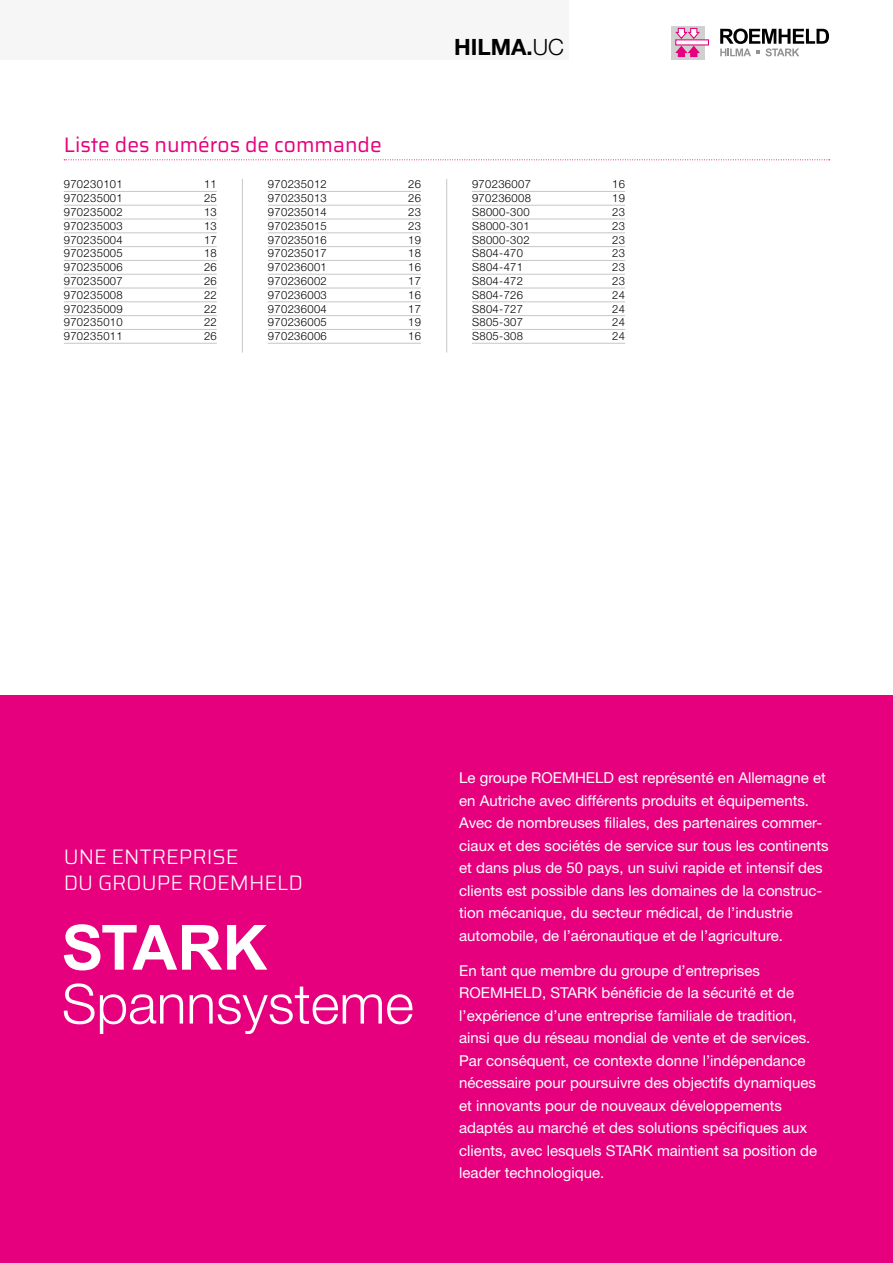
<style>
.page{position:relative;width:893px;height:1263px;background:#fff}
.page>*{position:absolute;margin:0;border:0;box-sizing:border-box;transform-origin:0 0}
.t1{font:700 22.5px "Helvetica Neue LT Std";color:#000}
.t2{font:300 21px/25.5px "Saira";color:#fff}
.t3{font:21px "Saira";color:#e6007d}
.t4{font:15px/22.5px "Helvetica Neue LT Std";color:#fff}
.t5{font:300 11.25px "Helvetica Neue LT Std";letter-spacing:.03em;color:#000}
.s1{font-family:"Helvetica Neue LT Pro";font-weight:300}
</style>
<div class="page">
<div style="left:671px;top:26px;width:34px;height:33px;background:#d0d0d0"></div>
<svg style="left:675px;top:39px;width:34px;height:7px"></svg>
<svg style="left:675px;top:27px;width:26px;height:31px"></svg>
<svg style="left:720px;top:29px;width:109px;height:27px"></svg>
<div style="left:0;top:0;width:568px;height:60px;background:#f6f6f6"></div>
<svg style="left:64px;top:159px;width:766px;height:1px"></svg>
<hr style="left:64px;top:191px;width:153px;height:1px;background:#c6c6c6">
<hr style="left:64px;top:205px;width:153px;height:1px;background:#c6c6c6">
<hr style="left:64px;top:219px;width:153px;height:1px;background:#c6c6c6">
<hr style="left:64px;top:233px;width:153px;height:1px;background:#c6c6c6">
<hr style="left:64px;top:246px;width:153px;height:1px;background:#c6c6c6">
<hr style="left:64px;top:260px;width:153px;height:1px;background:#c6c6c6">
<hr style="left:64px;top:274px;width:153px;height:1px;background:#c6c6c6">
<hr style="left:64px;top:288px;width:153px;height:1px;background:#c6c6c6">
<hr style="left:64px;top:302px;width:153px;height:1px;background:#c6c6c6">
<hr style="left:64px;top:315px;width:153px;height:1px;background:#c6c6c6">
<hr style="left:64px;top:329px;width:153px;height:1px;background:#c6c6c6">
<hr style="left:64px;top:343px;width:153px;height:1px;background:#c6c6c6">
<hr style="left:268px;top:191px;width:153px;height:1px;background:#c6c6c6">
<hr style="left:268px;top:205px;width:153px;height:1px;background:#c6c6c6">
<hr style="left:268px;top:219px;width:153px;height:1px;background:#c6c6c6">
<hr style="left:268px;top:233px;width:153px;height:1px;background:#c6c6c6">
<hr style="left:268px;top:246px;width:153px;height:1px;background:#c6c6c6">
<hr style="left:268px;top:260px;width:153px;height:1px;background:#c6c6c6">
<hr style="left:268px;top:274px;width:153px;height:1px;background:#c6c6c6">
<hr style="left:268px;top:288px;width:153px;height:1px;background:#c6c6c6">
<hr style="left:268px;top:302px;width:153px;height:1px;background:#c6c6c6">
<hr style="left:268px;top:315px;width:153px;height:1px;background:#c6c6c6">
<hr style="left:268px;top:329px;width:153px;height:1px;background:#c6c6c6">
<hr style="left:268px;top:343px;width:153px;height:1px;background:#c6c6c6">
<hr style="left:242px;top:179px;width:1px;height:173px;background:#c6c6c6">
<hr style="left:472px;top:191px;width:153px;height:1px;background:#c6c6c6">
<hr style="left:472px;top:205px;width:153px;height:1px;background:#c6c6c6">
<hr style="left:472px;top:219px;width:153px;height:1px;background:#c6c6c6">
<hr style="left:472px;top:233px;width:153px;height:1px;background:#c6c6c6">
<hr style="left:472px;top:246px;width:153px;height:1px;background:#c6c6c6">
<hr style="left:472px;top:260px;width:153px;height:1px;background:#c6c6c6">
<hr style="left:472px;top:274px;width:153px;height:1px;background:#c6c6c6">
<hr style="left:472px;top:288px;width:153px;height:1px;background:#c6c6c6">
<hr style="left:472px;top:302px;width:153px;height:1px;background:#c6c6c6">
<hr style="left:472px;top:315px;width:153px;height:1px;background:#c6c6c6">
<hr style="left:472px;top:329px;width:153px;height:1px;background:#c6c6c6">
<hr style="left:472px;top:343px;width:153px;height:1px;background:#c6c6c6">
<hr style="left:446px;top:179px;width:1px;height:173px;background:#c6c6c6">
<div style="left:0;top:695px;width:893px;height:568px;background:#e6007d"></div>
<svg style="left:64px;top:924px;width:203px;height:46px"></svg>
<svg style="left:64px;top:983px;width:119px;height:51px"></svg>
<svg style="left:190px;top:986px;width:222px;height:48px"></svg>
<h2 class="t3" style="left:64px;top:129px;width:320px">Liste des numéros de commande</h2>
<p class="t5" style="left:64px;top:178px;width:60px">970230101</p>
<p class="t5" style="left:204px;top:178px;width:14px">11</p>
<p class="t5" style="left:64px;top:191px;width:60px">970235001</p>
<p class="t5" style="left:204px;top:191px;width:14px">25</p>
<p class="t5" style="left:64px;top:205px;width:60px">970235002</p>
<p class="t5" style="left:204px;top:205px;width:14px">13</p>
<p class="t5" style="left:64px;top:219px;width:60px">970235003</p>
<p class="t5" style="left:204px;top:219px;width:14px">13</p>
<p class="t5" style="left:64px;top:233px;width:60px">970235004</p>
<p class="t5" style="left:204px;top:233px;width:14px">17</p>
<p class="t5" style="left:64px;top:247px;width:60px">970235005</p>
<p class="t5" style="left:204px;top:247px;width:14px">18</p>
<p class="t5" style="left:64px;top:260px;width:60px">970235006</p>
<p class="t5" style="left:204px;top:260px;width:14px">26</p>
<p class="t5" style="left:64px;top:274px;width:60px">970235007</p>
<p class="t5" style="left:204px;top:274px;width:14px">26</p>
<p class="t5" style="left:64px;top:288px;width:60px">970235008</p>
<p class="t5" style="left:204px;top:288px;width:14px">22</p>
<p class="t5" style="left:64px;top:302px;width:60px">970235009</p>
<p class="t5" style="left:204px;top:302px;width:14px">22</p>
<p class="t5" style="left:64px;top:316px;width:60px">970235010</p>
<p class="t5" style="left:204px;top:316px;width:14px">22</p>
<p class="t5" style="left:64px;top:329px;width:60px">970235011</p>
<p class="t5" style="left:204px;top:329px;width:14px">26</p>
<p class="t5" style="left:268px;top:178px;width:60px">970235012</p>
<p class="t5" style="left:408px;top:178px;width:14px">26</p>
<p class="t5" style="left:268px;top:191px;width:60px">970235013</p>
<p class="t5" style="left:408px;top:191px;width:14px">26</p>
<p class="t5" style="left:268px;top:205px;width:60px">970235014</p>
<p class="t5" style="left:408px;top:205px;width:14px">23</p>
<p class="t5" style="left:268px;top:219px;width:60px">970235015</p>
<p class="t5" style="left:408px;top:219px;width:14px">23</p>
<p class="t5" style="left:268px;top:233px;width:60px">970235016</p>
<p class="t5" style="left:408px;top:233px;width:14px">19</p>
<p class="t5" style="left:268px;top:247px;width:60px">970235017</p>
<p class="t5" style="left:408px;top:247px;width:14px">18</p>
<p class="t5" style="left:268px;top:260px;width:60px">970236001</p>
<p class="t5" style="left:408px;top:260px;width:14px">16</p>
<p class="t5" style="left:268px;top:274px;width:60px">970236002</p>
<p class="t5" style="left:408px;top:274px;width:14px">17</p>
<p class="t5" style="left:268px;top:288px;width:60px">970236003</p>
<p class="t5" style="left:408px;top:288px;width:14px">16</p>
<p class="t5" style="left:268px;top:302px;width:60px">970236004</p>
<p class="t5" style="left:408px;top:302px;width:14px">17</p>
<p class="t5" style="left:268px;top:316px;width:60px">970236005</p>
<p class="t5" style="left:408px;top:316px;width:14px">19</p>
<p class="t5" style="left:268px;top:329px;width:60px">970236006</p>
<p class="t5" style="left:408px;top:329px;width:14px">16</p>
<h1 class="t1" style="left:454px;top:33px;width:111px">HILMA.<span class="s1">UC</span></h1>
<p class="t5" style="left:472px;top:178px;width:60px">970236007</p>
<p class="t5" style="left:612px;top:178px;width:14px">16</p>
<p class="t5" style="left:472px;top:191px;width:60px">970236008</p>
<p class="t5" style="left:612px;top:191px;width:14px">19</p>
<p class="t5" style="left:472px;top:205px;width:59px">S8000-300</p>
<p class="t5" style="left:612px;top:205px;width:14px">23</p>
<p class="t5" style="left:472px;top:219px;width:59px">S8000-301</p>
<p class="t5" style="left:612px;top:219px;width:14px">23</p>
<p class="t5" style="left:472px;top:233px;width:59px">S8000-302</p>
<p class="t5" style="left:612px;top:233px;width:14px">23</p>
<p class="t5" style="left:472px;top:247px;width:53px">S804-470</p>
<p class="t5" style="left:612px;top:247px;width:14px">23</p>
<p class="t5" style="left:472px;top:260px;width:53px">S804-471</p>
<p class="t5" style="left:612px;top:260px;width:14px">23</p>
<p class="t5" style="left:472px;top:274px;width:53px">S804-472</p>
<p class="t5" style="left:612px;top:274px;width:14px">23</p>
<p class="t5" style="left:472px;top:288px;width:53px">S804-726</p>
<p class="t5" style="left:612px;top:288px;width:14px">24</p>
<p class="t5" style="left:472px;top:302px;width:53px">S804-727</p>
<p class="t5" style="left:612px;top:302px;width:14px">24</p>
<p class="t5" style="left:472px;top:316px;width:53px">S805-307</p>
<p class="t5" style="left:612px;top:316px;width:14px">24</p>
<p class="t5" style="left:472px;top:329px;width:53px">S805-308</p>
<p class="t5" style="left:612px;top:329px;width:14px">24</p>
<h2 class="t2" style="left:64px;top:844px;width:241px">UNE ENTREPRISE<br>DU GROUPE ROEMHELD</h2>
<p class="t4" style="left:459px;top:766px;width:371px">Le groupe ROEMHELD est représenté en Allemagne et en Autriche avec différents produits et équipements.<br>Avec de nombreuses filiales, des partenaires commer&shy;ciaux et des sociétés de service sur tous les continents et dans plus de 50 pays, un suivi rapide et intensif des clients est possible dans les domaines de la construc&shy;tion mécanique, du secteur médical, de l’industrie automobile, de l’aéronautique et de l’agriculture.</p>
<p class="t4" style="left:459px;top:959px;width:359px">En tant que membre du groupe d’entreprises ROEMHELD, STARK bénéficie de la sécurité et de l’expérience d’une entreprise familiale de tradition, ainsi que du réseau mondial de vente et de services.<br>Par conséquent, ce contexte donne l’indépendance nécessaire pour poursuivre des objectifs dynamiques et innovants pour de nouveaux développements adaptés au marché et des solutions spécifiques aux clients, avec lesquels STARK maintient sa position de leader technologique.</p>
</div>
